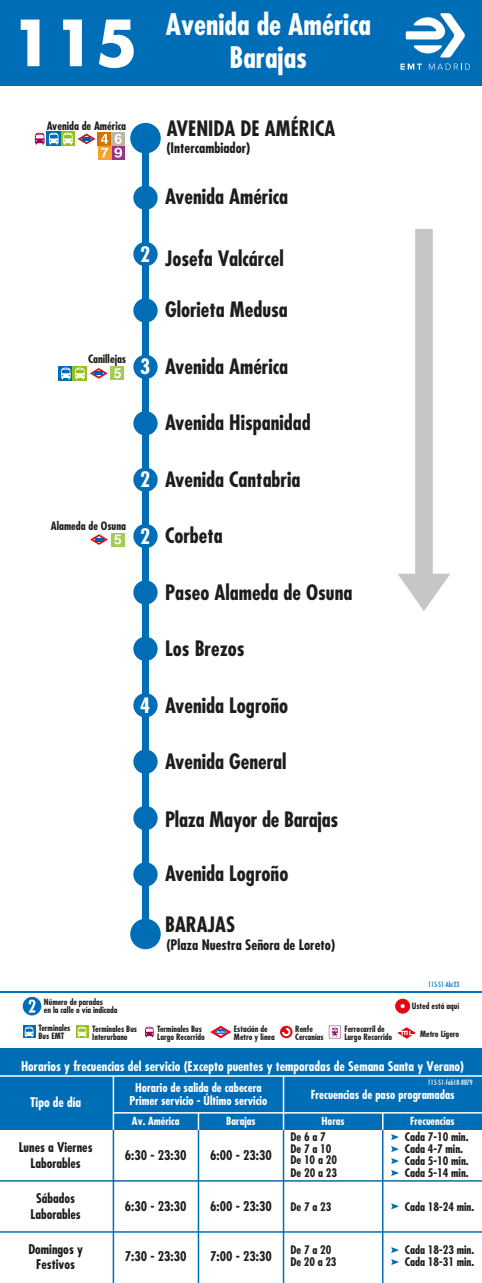
<style>
.page{position:relative;width:482px;height:1283px;background:#fff}
.page>*{position:absolute;margin:0;border:0;box-sizing:border-box;transform-origin:0 0}
.t1{font:700 61.8px "Futura Std";color:#fff}
.t2{font:700 condensed 29px/32.5px "Futura Std";color:#fff;text-align:center}
.t3{font:700 condensed 20.7px "Futura Std";color:#1d1d1b}
.t4{font:700 condensed 20.7px "Futura Std";color:#fff}
.t5{font:700 condensed 14.1px "Futura Std";color:#1d1d1b}
.t6{font:700 condensed 13px/15.6px "Futura Std";color:#1d1d1b;text-align:center}
.t7{font:700 condensed 13px "Futura Std";color:#fff}
.t8{font:700 condensed 12px/13px "Futura Std";color:#fff;text-align:center}
.t9{font:700 condensed 11.5px/12px "Futura Std";color:#1d1d1b}
.t10{font:700 condensed 11.3px "Futura Std";color:#1d1d1b}
.t11{font:700 condensed 11px "Futura Std";color:#fff}
.t12{font:700 condensed 8.5px/8.5px "Futura Std";color:#1d1d1b}
.t13{font:condensed 7.1px "Futura Std";color:#fff}
.t14{font:condensed 7.1px "Futura Std";color:#006eb7}
</style>
<div class="page">
<div style="left:0;top:1047px;width:482px;height:83px;background:#006eb7"></div>
<svg style="left:398px;top:229px;width:52px;height:382px"></svg>
<div style="left:0;top:0;width:482px;height:85px;background:#006eb7"></div>
<svg style="left:395px;top:998px;width:15px;height:15px"></svg>
<div style="left:23px;top:997px;width:18px;height:18px;background:#006eb7;border-radius:50%"></div>
<svg style="left:29px;top:999px;width:6px;height:13px"></svg>
<svg style="left:145px;top:1026px;width:9px;height:11px"></svg>
<svg style="left:210px;top:1025px;width:21px;height:13px"></svg>
<svg style="left:76px;top:1025px;width:12px;height:13px"></svg>
<svg style="left:78px;top:1026px;width:8px;height:11px"></svg>
<svg style="left:280px;top:1025px;width:12px;height:13px"></svg>
<svg style="left:282px;top:1027px;width:8px;height:9px"></svg>
<svg style="left:23px;top:1025px;width:12px;height:13px"></svg>
<svg style="left:25px;top:1026px;width:8px;height:11px"></svg>
<svg style="left:329px;top:1025px;width:12px;height:13px"></svg>
<svg style="left:397px;top:1027px;width:19px;height:12px"></svg>
<svg style="left:406px;top:13px;width:59px;height:45px"></svg>
<svg style="left:400px;top:64px;width:22px;height:6px"></svg>
<svg style="left:429px;top:64px;width:41px;height:6px"></svg>
<hr style="left:0;top:991px;width:482px;height:1px;background:#006eb7">
<svg style="left:0;top:1076px;width:482px;height:54px"></svg>
<hr style="left:113px;top:1130px;width:1px;height:153px;background:#006eb7">
<hr style="left:283px;top:1130px;width:1px;height:153px;background:#006eb7">
<hr style="left:198px;top:1130px;width:1px;height:153px;background:#006eb7">
<hr style="left:382px;top:1130px;width:1px;height:153px;background:#006eb7">
<hr style="left:0;top:1180px;width:482px;height:1px;background:#006eb7">
<hr style="left:0;top:1231px;width:482px;height:1px;background:#006eb7">
<hr style="left:0;top:1075px;width:482px;height:1px;background:#fff">
<hr style="left:113px;top:1112px;width:369px;height:1px;background:#fff">
<hr style="left:113px;top:1076px;width:1px;height:54px;background:#fff">
<hr style="left:283px;top:1076px;width:1px;height:54px;background:#fff">
<svg style="left:198px;top:1113px;width:1px;height:17px"></svg>
<svg style="left:382px;top:1113px;width:1px;height:17px"></svg>
<svg style="left:391px;top:1203px;width:7px;height:6px"></svg>
<svg style="left:391px;top:1134px;width:7px;height:6px"></svg>
<svg style="left:391px;top:1146px;width:7px;height:6px"></svg>
<svg style="left:391px;top:1158px;width:7px;height:5px"></svg>
<svg style="left:391px;top:1170px;width:7px;height:5px"></svg>
<svg style="left:391px;top:1247px;width:7px;height:5px"></svg>
<svg style="left:391px;top:1259px;width:7px;height:5px"></svg>
<div style="left:142px;top:140px;width:7px;height:795px;background:#006eb7"></div>
<div style="left:133px;top:186px;width:25px;height:24px;background:#006eb7;border-radius:50%"></div>
<div style="left:133px;top:242px;width:25px;height:24px;background:#006eb7;border-radius:50%"></div>
<div style="left:133px;top:298px;width:25px;height:25px;background:#006eb7;border-radius:50%"></div>
<div style="left:133px;top:411px;width:25px;height:24px;background:#006eb7;border-radius:50%"></div>
<div style="left:133px;top:467px;width:25px;height:25px;background:#006eb7;border-radius:50%"></div>
<svg style="left:130px;top:919px;width:31px;height:30px"></svg>
<div style="left:133px;top:355px;width:25px;height:24px;background:#006eb7;border-radius:50%"></div>
<div style="left:133px;top:524px;width:25px;height:24px;background:#006eb7;border-radius:50%"></div>
<div style="left:133px;top:862px;width:25px;height:24px;background:#006eb7;border-radius:50%"></div>
<div style="left:133px;top:806px;width:25px;height:24px;background:#006eb7;border-radius:50%"></div>
<div style="left:133px;top:749px;width:25px;height:25px;background:#006eb7;border-radius:50%"></div>
<div style="left:133px;top:693px;width:25px;height:24px;background:#006eb7;border-radius:50%"></div>
<div style="left:133px;top:637px;width:25px;height:24px;background:#006eb7;border-radius:50%"></div>
<div style="left:133px;top:580px;width:25px;height:24px;background:#006eb7;border-radius:50%"></div>
<svg style="left:130px;top:123px;width:31px;height:30px"></svg>
<div style="left:111px;top:532px;width:14px;height:14px;background:#a6ca56"></div>
<svg style="left:114px;top:534px;width:7px;height:10px"></svg>
<svg style="left:90px;top:534px;width:18px;height:11px"></svg>
<div style="left:59px;top:366px;width:14px;height:14px;background:#006eb7"></div>
<div style="left:111px;top:366px;width:13px;height:14px;background:#a6ca56"></div>
<svg style="left:114px;top:368px;width:7px;height:10px"></svg>
<div style="left:73px;top:366px;width:14px;height:14px;background:#95c11f"></div>
<svg style="left:61px;top:367px;width:47px;height:12px"></svg>
<svg style="left:61px;top:132px;width:14px;height:1px"></svg>
<svg style="left:47px;top:132px;width:14px;height:1px"></svg>
<div style="left:111px;top:132px;width:14px;height:14px;background:#bdb5a8"></div>
<div style="left:98px;top:132px;width:13px;height:14px;background:#cf7500"></div>
<div style="left:111px;top:146px;width:14px;height:13px;background:#9b338a"></div>
<svg style="left:114px;top:134px;width:8px;height:24px"></svg>
<div style="left:98px;top:146px;width:13px;height:14px;background:#f6a22d"></div>
<svg style="left:35px;top:133px;width:73px;height:24px"></svg>
<h1 class="t1" style="left:11px;top:2px;width:129px">115</h1>
<h2 class="t2" style="left:166px;top:8px;width:207px">Avenida de América<br>Barajas</h2>
<p class="t10" style="left:47px;top:118px;width:81px">Avenida de América</p>
<p class="t3" style="left:167px;top:115px;width:170px">AVENIDA DE AMÉRICA</p>
<p class="t5" style="left:166px;top:139px;width:86px">(Intercambiador)</p>
<p class="t3" style="left:165px;top:184px;width:125px">Avenida América</p>
<p class="t4" style="left:140px;top:241px;width:12px">2</p>
<p class="t3" style="left:165px;top:245px;width:120px">Josefa Valcárcel</p>
<p class="t3" style="left:165px;top:297px;width:124px">Glorieta Medusa</p>
<p class="t10" style="left:88px;top:352px;width:40px">Canillejas</p>
<p class="t4" style="left:140px;top:354px;width:12px">3</p>
<p class="t3" style="left:165px;top:354px;width:125px">Avenida América</p>
<p class="t3" style="left:165px;top:409px;width:147px">Avenida Hispanidad</p>
<p class="t4" style="left:140px;top:467px;width:12px">2</p>
<p class="t3" style="left:165px;top:467px;width:137px">Avenida Cantabria</p>
<p class="t10" style="left:51px;top:518px;width:77px">Alameda de Osuna</p>
<p class="t4" style="left:140px;top:524px;width:12px">2</p>
<p class="t3" style="left:165px;top:523px;width:59px">Corbeta</p>
<p class="t3" style="left:165px;top:580px;width:189px">Paseo Alameda de Osuna</p>
<p class="t3" style="left:165px;top:636px;width:81px">Los Brezos</p>
<p class="t4" style="left:140px;top:692px;width:12px">4</p>
<p class="t3" style="left:165px;top:692px;width:125px">Avenida Logroño</p>
<p class="t3" style="left:165px;top:748px;width:123px">Avenida General</p>
<p class="t3" style="left:165px;top:806px;width:175px">Plaza Mayor de Barajas</p>
<p class="t3" style="left:165px;top:860px;width:125px">Avenida Logroño</p>
<p class="t3" style="left:165px;top:912px;width:72px">BARAJAS</p>
<p class="t5" style="left:166px;top:935px;width:170px">(Plaza Nuestra Señora de Loreto)</p>
<p class="t14" style="left:428px;top:980px;width:33px">115-S1-Abr23</p>
<p class="t12" style="left:44px;top:997px;width:75px">Número de paradas<br>en la calle o vía indicada</p>
<p class="t12" style="left:412px;top:1001px;width:49px">Usted está aquí</p>
<p class="t12" style="left:39px;top:1023px;width:33px">Terminales<br>Bus EMT</p>
<p class="t12" style="left:344px;top:1024px;width:49px">Ferrocarril de<br>Largo Recorrido</p>
<p class="t12" style="left:420px;top:1030px;width:41px">Metro Ligero</p>
<p class="t12" style="left:92px;top:1024px;width:46px">Terminales Bus<br>Interurbano</p>
<p class="t12" style="left:295px;top:1024px;width:30px">Renfe<br>Cercanías</p>
<p class="t12" style="left:157px;top:1024px;width:49px">Terminales Bus<br>Largo Recorrido</p>
<p class="t12" style="left:234px;top:1024px;width:42px">Estación de<br>Metro y línea</p>
<p class="t7" style="left:21px;top:1057px;width:445px">Horarios y frecuencias del servicio (Excepto puentes y temporadas de Semana Santa y Verano)</p>
<p class="t7" style="left:30px;top:1094px;width:52px">Tipo de día</p>
<p class="t13" style="left:428px;top:1078px;width:46px">115-S1-Feb18-8879</p>
<p class="t8" style="left:130px;top:1080px;width:139px">Horario de salida de cabecera<br>Primer servicio - Último servicio</p>
<p class="t11" style="left:132px;top:1114px;width:49px">Av. América</p>
<p class="t11" style="left:226px;top:1114px;width:31px">Barajas</p>
<p class="t11" style="left:321px;top:1114px;width:25px">Horas</p>
<p class="t11" style="left:410px;top:1114px;width:46px">Frecuencias</p>
<p class="t8" style="left:311px;top:1087px;width:146px">Frecuencias de paso programadas</p>
<p class="t6" style="left:19px;top:1139px;width:75px">Lunes a Viernes<br>Laborables</p>
<p class="t6" style="left:125px;top:1147px;width:63px">6:30 - 23:30</p>
<p class="t6" style="left:210px;top:1147px;width:63px">6:00 - 23:30</p>
<p class="t6" style="left:30px;top:1190px;width:52px">Sábados<br>Laborables</p>
<p class="t6" style="left:125px;top:1198px;width:63px">6:30 - 23:30</p>
<p class="t6" style="left:210px;top:1198px;width:63px">6:00 - 23:30</p>
<p class="t6" style="left:28px;top:1241px;width:56px">Domingos y<br>Festivos</p>
<p class="t6" style="left:125px;top:1248px;width:63px">7:30 - 23:30</p>
<p class="t6" style="left:210px;top:1248px;width:63px">7:00 - 23:30</p>
<p class="t9" style="left:290px;top:1131px;width:48px;line-height:11.5px">De 6 a 7<br>De 7 a 10<br>De 10 a 20</p>
<p class="t9" style="left:290px;top:1167px;width:48px">De 20 a 23</p>
<p class="t9" style="left:405px;top:1131px;width:65px">Cada 7-10 min.<br>Cada 4-7 min.<br>Cada 5-10 min.<br>Cada 5-14 min.</p>
<p class="t9" style="left:290px;top:1200px;width:43px">De 7 a 23</p>
<p class="t9" style="left:405px;top:1200px;width:71px">Cada 18-24 min.</p>
<p class="t9" style="left:290px;top:1244px;width:48px">De 7 a 20<br>De 20 a 23</p>
<p class="t9" style="left:405px;top:1244px;width:71px">Cada 18-23 min.<br>Cada 18-31 min.</p>
</div>
